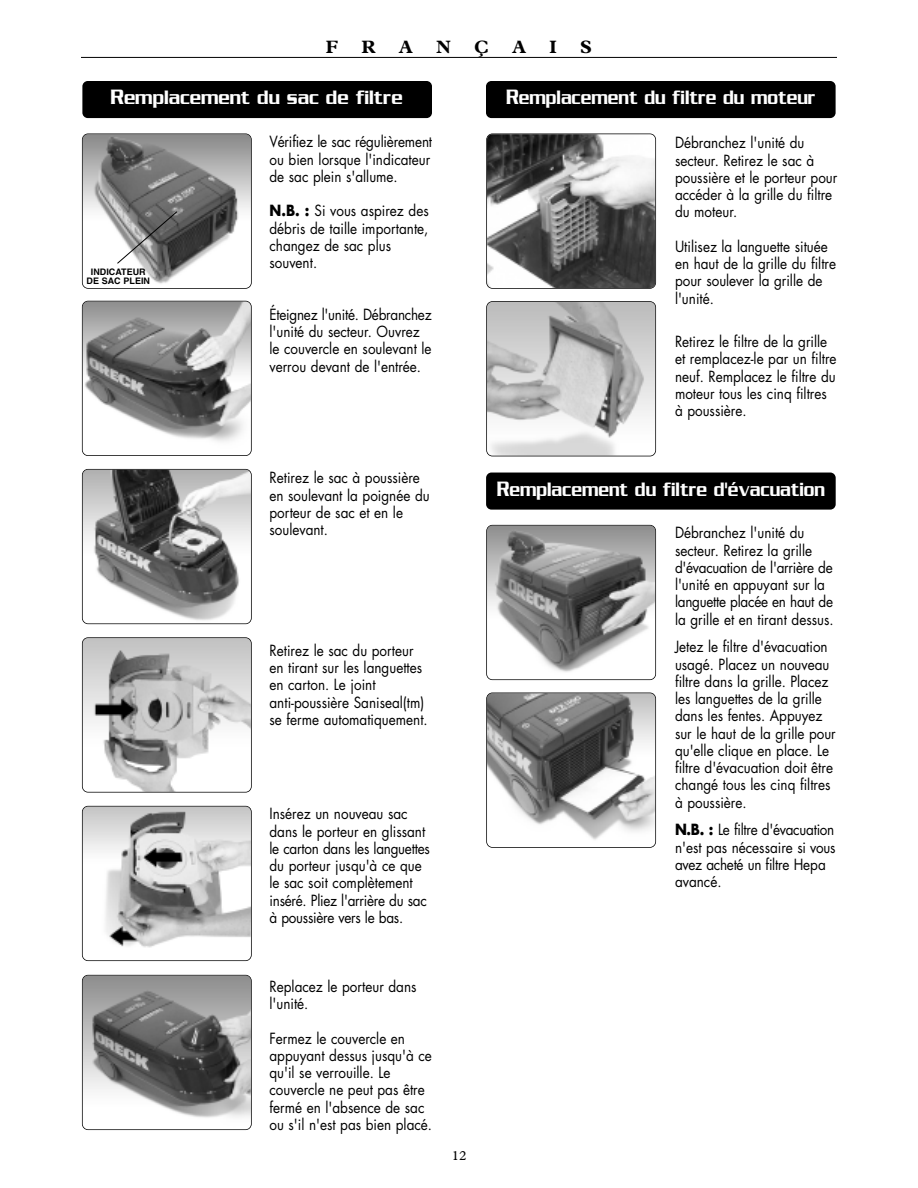
<style>
.page{position:relative;width:918px;height:1188px;background:#fff}
.page>*{position:absolute;margin:0;border:0;box-sizing:border-box;transform-origin:0 0}
.t1{font:21px "Serpentine ICG";color:#fff;scale:.8 1}
.t2{font:21px "Serpentine ICG";color:#fff;scale:.85 1}
.t3{font:700 18px "Plantin";color:#000}
.t4{font:15px/17.2px "Futura";color:#000;scale:.9 1}
.t5{font:15px/17.2px "Futura";letter-spacing:-.02em;color:#000;scale:.9 1}
.t6{font:13.5px "Plantin";color:#000}
.t7{font:700 9px/9px "Helvetica";color:#000;text-align:center}
.s1{font-size:22.5px}
.s2{font-weight:700}
</style>
<div class="page">
<img style="left:83px;top:134px;width:168px;height:150px">
<div style="left:82px;top:134px;width:170px;height:155px;border:2px solid #000;border-radius:6px"></div>
<img style="left:83px;top:470px;width:166px;height:153px">
<div style="left:82px;top:469px;width:170px;height:155px;border:2px solid #000;border-radius:6px"></div>
<img style="left:85px;top:640px;width:164px;height:150px">
<div style="left:82px;top:637px;width:170px;height:156px;border:2px solid #000;border-radius:6px"></div>
<img style="left:83px;top:807px;width:166px;height:153px">
<div style="left:82px;top:806px;width:170px;height:155px;border:2px solid #000;border-radius:6px"></div>
<img style="left:83px;top:976px;width:166px;height:153px">
<div style="left:82px;top:975px;width:170px;height:155px;border:2px solid #000;border-radius:6px"></div>
<img style="left:83px;top:302px;width:166px;height:153px">
<div style="left:82px;top:301px;width:170px;height:155px;border:2px solid #000;border-radius:6px"></div>
<img style="left:487px;top:134px;width:168px;height:152px">
<div style="left:486px;top:134px;width:170px;height:155px;border:2px solid #000;border-radius:6px"></div>
<img style="left:487px;top:304px;width:168px;height:152px">
<div style="left:486px;top:301px;width:170px;height:155px;border:2px solid #000;border-radius:6px"></div>
<img style="left:489px;top:526px;width:166px;height:153px">
<div style="left:486px;top:525px;width:170px;height:155px;border:2px solid #000;border-radius:6px"></div>
<img style="left:487px;top:693px;width:168px;height:147px">
<div style="left:486px;top:693px;width:170px;height:155px;border:2px solid #000;border-radius:6px"></div>
<div style="left:486px;top:473px;width:350px;height:37px;background:#000;border-radius:5px"></div>
<div style="left:486px;top:81px;width:350px;height:37px;background:#000;border-radius:5px"></div>
<div style="left:82px;top:81px;width:350px;height:37px;background:#000;border-radius:5px"></div>
<svg style="left:116px;top:211px;width:62px;height:53px;background:#868686"></svg>
<hr style="left:81px;top:57px;width:756px;height:1px;background:#000">
<p class="t3" style="left:326px;top:41px;width:14px">F</p>
<p class="t3" style="left:362px;top:41px;width:15px">R</p>
<p class="t3" style="left:399px;top:41px;width:16px">A</p>
<p class="t3" style="left:436px;top:41px;width:16px">N</p>
<p class="t3" style="left:474px;top:41px;width:16px">Ç</p>
<p class="t3" style="left:512px;top:41px;width:16px">A</p>
<p class="t3" style="left:550px;top:41px;width:9px">I</p>
<p class="t3" style="left:580px;top:41px;width:13px">S</p>
<h1 class="t2" style="left:110px;top:86px;width:345px"><span class="s1">R</span>emplacement du sac de filtre</h1>
<p class="t7" style="left:87px;top:268px;width:65px">INDICATEUR<br>DE SAC PLEIN</p>
<p class="t4" style="left:270px;top:135px;width:182px">Vérifiez le sac régulièrement ou bien lorsque l'indicateur de sac plein s'allume.</p>
<p class="t4" style="left:270px;top:204px;width:178px"><span class="s2">N.B. :</span> Si vous aspirez des débris de taille importante, changez de sac plus souvent.</p>
<p class="t4" style="left:270px;top:307px;width:182px">Éteignez l'unité. Débranchez l'unité du secteur. Ouvrez le couvercle en soulevant le verrou devant de l'entrée.</p>
<p class="t4" style="left:270px;top:471px;width:180px">Retirez le sac à poussière en soulevant la poignée du porteur de sac et en le soulevant.</p>
<p class="t4" style="left:270px;top:643px;width:177px">Retirez le sac du porteur en tirant sur les languettes en carton. Le joint anti-poussière Saniseal(tm) se ferme automatiquement.</p>
<p class="t4" style="left:270px;top:807px;width:180px">Insérez un nouveau sac dans le porteur en glissant le carton dans les languettes du porteur jusqu'à ce que le sac soit complètement inséré. Pliez l'arrière du sac à poussière vers le bas.</p>
<p class="t4" style="left:270px;top:979px;width:165px">Replacez le porteur dans l'unité.</p>
<p class="t4" style="left:270px;top:1031px;width:182px">Fermez le couvercle en appuyant dessus jusqu'à ce qu'il se verrouille. Le couvercle ne peut pas être fermé en l'absence de sac ou s'il n'est pas bien placé.</p>
<p class="t6" style="left:452px;top:1151px;width:16px">12</p>
<h1 class="t1" style="left:506px;top:86px;width:388px"><span class="s1">R</span>emplacement du filtre du moteur</h1>
<p class="t4" style="left:675px;top:136px;width:182px">Débranchez l'unité du secteur. Retirez le sac à poussière et le porteur pour accéder à la grille du filtre du moteur.</p>
<p class="t4" style="left:675px;top:239px;width:181px">Utilisez la languette située en haut de la grille du filtre pour soulever la grille de l'unité.</p>
<p class="t4" style="left:675px;top:334px;width:181px">Retirez le filtre de la grille et remplacez-le par un filtre neuf. Remplacez le filtre du moteur tous les cinq filtres à poussière.</p>
<h1 class="t1" style="left:497px;top:477px;width:412px"><span class="s1">R</span>emplacement du filtre d'évacuation</h1>
<p class="t4" style="left:675px;top:526px;width:178px">Débranchez l'unité du secteur. Retirez la grille d'évacuation de l'arrière de l'unité en appuyant sur la languette placée en haut de la grille et en tirant dessus.</p>
<p class="t4" style="left:675px;top:640px;width:180px">Jetez le filtre d'évacuation usagé. Placez un nouveau filtre dans la grille. Placez les languettes de la grille dans les fentes. Appuyez sur le haut de la grille pour qu'elle clique en place. Le filtre d'évacuation doit être changé tous les cinq filtres à poussière.</p>
<p class="t5" style="left:675px;top:823px;width:180px"><span class="s2">N.B. :</span> Le filtre d'évacuation n'est pas nécessaire si vous avez acheté un filtre Hepa avancé.</p>
</div>
